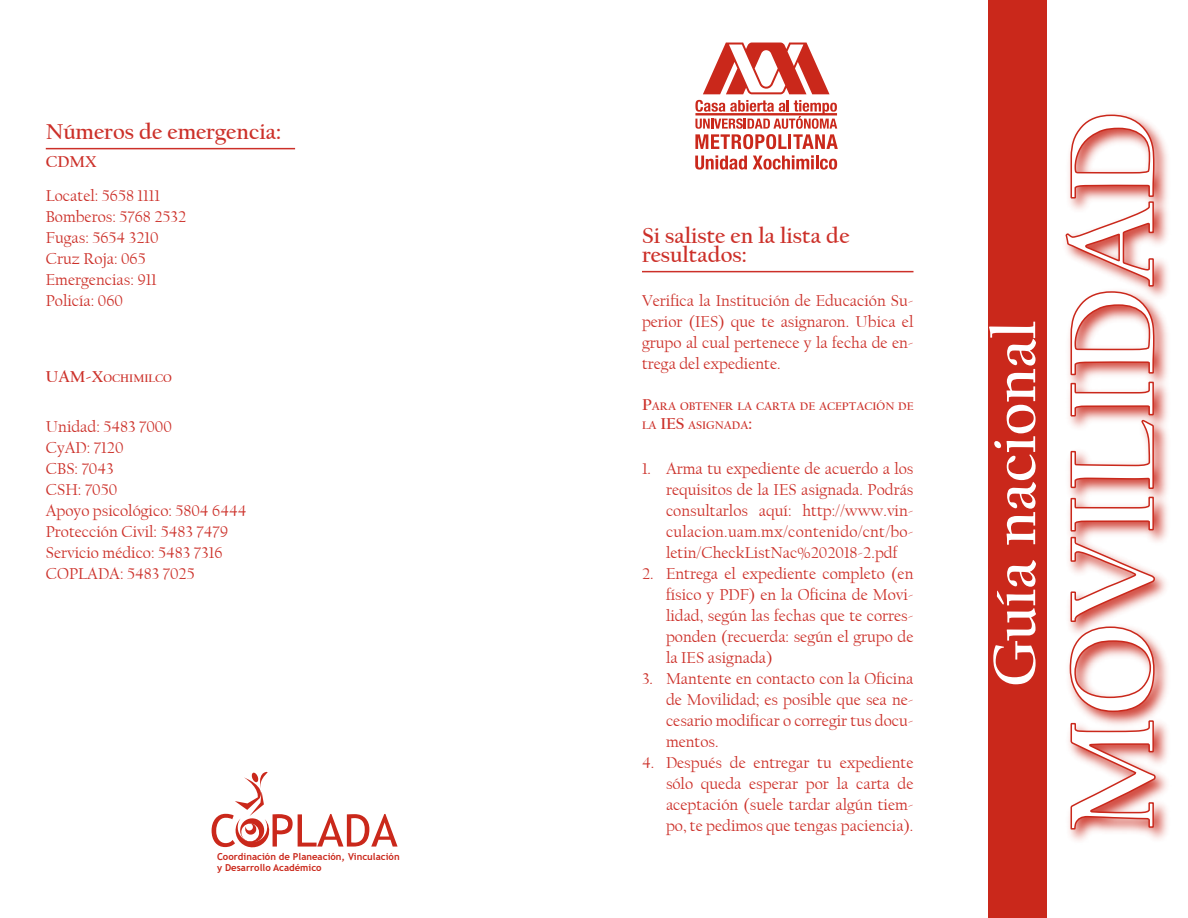
<style>
.page{position:relative;width:1188px;height:918px;background:#fff}
.page>*{position:absolute;margin:0;border:0;box-sizing:border-box;transform-origin:0 0}
.t1{font:700 123.6px "Californian FB";color:#fff}
.t2{font:700 62.55px "Californian FB";color:#fff}
.subtitulo{font:700 22.5px/19.5px "Californian FB";color:#cc3029}
.frances{font:16.5px/21px "Californian FB";color:#cc3029;text-align:justify}
.cuerpo{font:16.5px/21px "Californian FB";color:#cc3029;text-align:justify}
.subtitulo2{font:700 16.5px "Californian FB";color:#cc3029}
.subtitulo2-2{font:700 11.55px/19.5px "Californian FB";color:#cc3029}
.t3{font:700 9.6px/11.6px "Trebuchet MS";color:#ca281b}
.s1{font-size:16.5px}
</style>
<div class="page">
<img style="left:1069px;top:113px;width:99px;height:726px">
<svg style="left:1070px;top:720px;width:87px;height:121px"></svg>
<svg style="left:1069px;top:496px;width:87px;height:217px"></svg>
<svg style="left:1065px;top:114px;width:90px;height:376px"></svg>
<div style="left:988px;top:0;width:59px;height:918px;background:#ca281b"></div>
<hr style="left:642px;top:271px;width:272px;height:1px;background:#cc3029">
<svg style="left:703px;top:43px;width:127px;height:51px"></svg>
<svg style="left:695px;top:100px;width:143px;height:49px"></svg>
<hr style="left:695px;top:113px;width:142px;height:2px;background:#ca281b">
<svg style="left:695px;top:155px;width:52px;height:15px"></svg>
<svg style="left:753px;top:155px;width:84px;height:15px"></svg>
<svg style="left:212px;top:771px;width:186px;height:77px"></svg>
<hr style="left:46px;top:148px;width:249px;height:1px;background:#cc3029">
<p class="subtitulo" style="left:46px;top:122px;width:237px">Números de emergencia:</p>
<p class="subtitulo2" style="left:46px;top:153px;width:52px">CDMX</p>
<p class="cuerpo" style="left:46px;top:185px;width:116px">Locatel: 5658 1111</p>
<p class="cuerpo" style="left:46px;top:206px;width:142px">Bomberos: 5768 2532</p>
<p class="cuerpo" style="left:46px;top:227px;width:114px">Fugas: 5654 3210</p>
<p class="cuerpo" style="left:46px;top:248px;width:101px">Cruz Roja: 065</p>
<p class="cuerpo" style="left:46px;top:269px;width:113px">Emergencias: 911</p>
<p class="cuerpo" style="left:46px;top:290px;width:79px">Policía: 060</p>
<p class="subtitulo2-2" style="left:46px;top:369px;width:128px"><span class="s1">UAM-X</span>OCHIMILCO</p>
<p class="cuerpo" style="left:46px;top:416px;width:128px">Unidad: 5483 7000</p>
<p class="cuerpo" style="left:46px;top:437px;width:79px">CyAD: 7120</p>
<p class="cuerpo" style="left:46px;top:458px;width:69px">CBS: 7043</p>
<p class="cuerpo" style="left:46px;top:479px;width:73px">CSH: 7050</p>
<p class="cuerpo" style="left:46px;top:500px;width:202px">Apoyo psicológico: 5804 6444</p>
<p class="cuerpo" style="left:46px;top:521px;width:184px">Protección Civil: 5483 7479</p>
<p class="cuerpo" style="left:46px;top:542px;width:178px">Servicio médico: 5483 7316</p>
<p class="cuerpo" style="left:46px;top:563px;width:151px">COPLADA: 5483 7025</p>
<p class="t3" style="left:217px;top:850px;width:184px">Coordinación de Planeación, Vinculación y Desarrollo Académico</p>
<p class="subtitulo" style="left:642px;top:226px;width:209px">Si saliste en la lista de resultados:</p>
<p class="cuerpo" style="left:642px;top:290px;width:273px">Verifica la Institución de Educación Su&shy;perior (IES) que te asignaron. Ubica el grupo al cual pertenece y la fecha de en&shy;trega del expediente.</p>
<p class="subtitulo2-2" style="left:642px;top:396px;width:273px"><span class="s1">P</span>ARA OBTENER LA CARTA DE ACEPTACIÓN DE<br>LA <span class="s1">IES</span> ASIGNADA<span class="s1">:</span></p>
<p class="frances" style="left:666px;top:458px;width:249px;text-indent:-24px">1. Arma tu expediente de acuerdo a los requisitos de la IES asignada. Podrás consultarlos aquí: http://www.vin&shy;culacion.uam.mx/contenido/cnt/bo&shy;letin/CheckListNac%202018-2.pdf</p>
<p class="frances" style="left:666px;top:563px;width:249px;text-indent:-24px">2. Entrega el expediente completo (en físico y PDF) en la Oficina de Movi&shy;lidad, según las fechas que te corres&shy;ponden (recuerda: según el grupo de la IES asignada)</p>
<p class="frances" style="left:666px;top:668px;width:249px;text-indent:-24px">3. Mantente en contacto con la Oficina de Movilidad; es posible que sea ne&shy;cesario modificar o corregir tus docu&shy;mentos.</p>
<p class="frances" style="left:666px;top:752px;width:249px;text-indent:-24px">4. Después de entregar tu expediente sólo queda esperar por la carta de aceptación (suele tardar algún tiem&shy;po, te pedimos que tengas paciencia).</p>
<p class="t2" style="left:979px;top:687px;width:367px;rotate:-90deg">Guía nacional</p>
<p class="t1" style="left:1043px;top:834px;width:725px;rotate:-90deg">MOVILIDAD</p>
</div>
